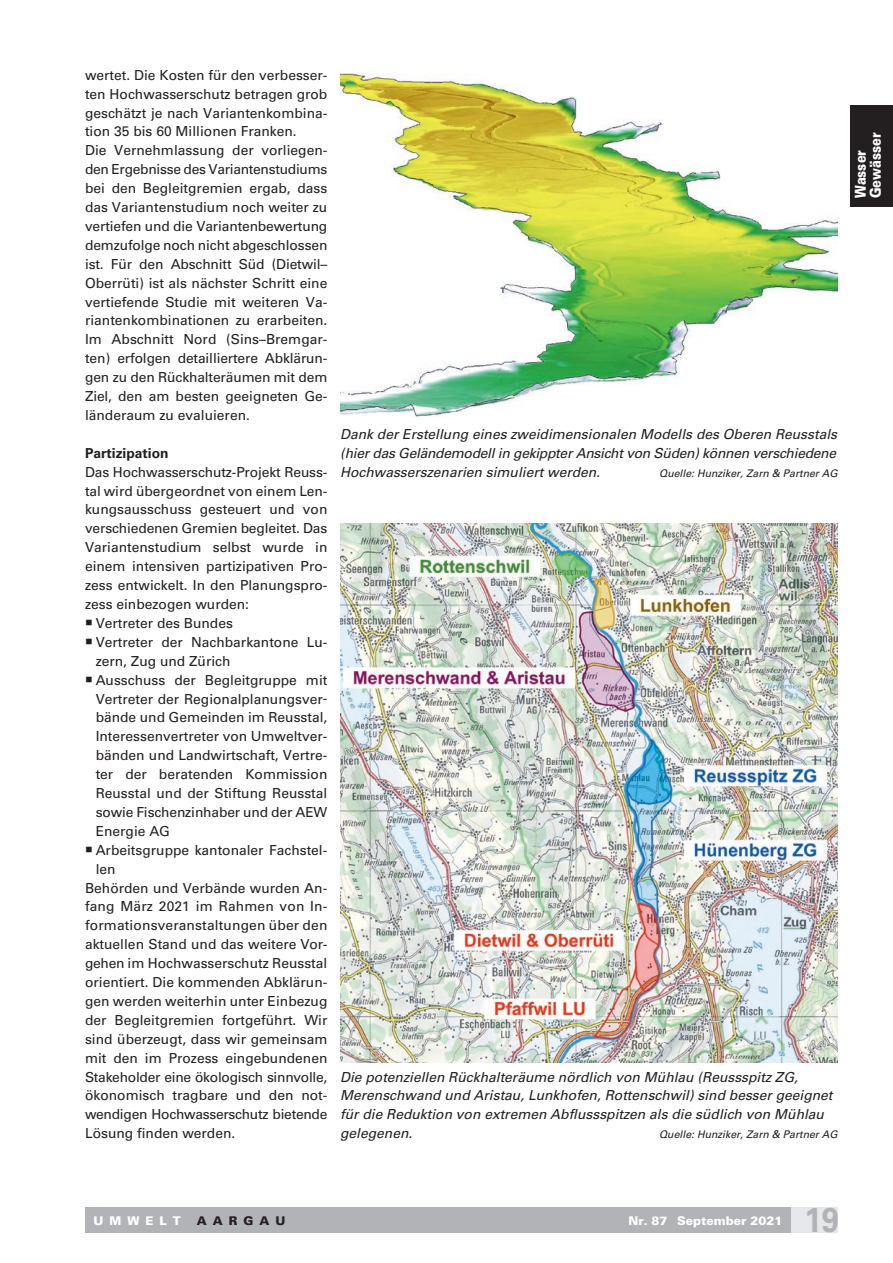
<style>
.page{position:relative;width:893px;height:1263px;background:#fff}
.page>*{position:absolute;margin:0;border:0;box-sizing:border-box;transform-origin:0 0}
.t1{font:700 34.5px "Univers LT Std";color:#b2b3b7;scale:.9 1}
.t2{font:900 15px/15px "Univers LT Std";color:#fff;scale:.85 1}
.t3{font:13.8px/18.9px "Univers LT Std";color:#231f20}
.t4{font:italic 13.8px/18.9px "Univers LT Std";color:#231f20}
.t5{font:13.8px "Univers LT Std";letter-spacing:-.02em;color:#231f20}
.t6{font:700 13.8px "Univers LT Std";color:#231f20}
.t7{font:900 12px "Univers LT Std";color:#fff}
.t8{font:900 12px "Univers LT Std";letter-spacing:.5em;color:#231f20}
.t9{font:italic 10.5px "Univers LT Std";color:#231f20}
.s1{font-family:"Carta Std"}
</style>
<div class="page">
<div style="left:85px;top:1207px;width:706px;height:26px;background:#b2b3b7"></div>
<div style="left:791px;top:1207px;width:47px;height:26px;background:#e6e7e9"></div>
<div style="left:850px;top:105px;width:43px;height:102px;background:#231f20"></div>
<img style="left:340px;top:73px;width:498px;height:344px">
<img style="left:340px;top:523px;width:498px;height:540px">
<p class="t3" style="left:85px;top:65px;width:244px">wertet. Die Kosten für den verbesser&shy;ten Hochwasserschutz betragen grob geschätzt je nach Variantenkombina&shy;tion 35 bis 60 Millionen Franken.<br>Die Vernehmlassung der vorliegen&shy;den Ergebnisse des Variantenstudiums bei den Begleitgremien ergab, dass das Variantenstudium noch weiter zu vertiefen und die Variantenbewertung demzufolge noch nicht abgeschlossen ist. Für den Abschnitt Süd (Dietwil– Oberrüti) ist als nächster Schritt eine vertiefende Studie mit weiteren Va&shy;riantenkombinationen zu erarbeiten.<br>Im Abschnitt Nord (Sins–Bremgar&shy;ten) erfolgen detailliertere Abklärun&shy;gen zu den Rückhalteräumen mit dem Ziel, den am besten geeigneten Ge&shy;länderaum zu evaluieren.</p>
<p class="t6" style="left:85px;top:445px;width:85px">Partizipation</p>
<p class="t3" style="left:85px;top:462px;width:244px;text-align:justify">Das Hochwasserschutz-Projekt Reuss&shy;tal wird übergeordnet von einem Len&shy;kungsausschuss gesteuert und von verschiedenen Gremien begleitet. Das Variantenstudium selbst wurde in einem intensiven partizipativen Pro&shy;zess entwickelt. In den Planungspro&shy;zess einbezogen wurden:</p>
<p class="t3" style="left:85px;top:614px;width:149px"><span class="s1">■</span> Vertreter des Bundes</p>
<p class="t3" style="left:96px;top:632px;width:233px;text-indent:-11px"><span class="s1">■</span> Vertreter der Nachbarkantone Lu&shy;zern, Zug und Zürich</p>
<p class="t3" style="left:96px;top:670px;width:233px;text-align:justify;text-indent:-11px"><span class="s1">■</span> Ausschuss der Begleitgruppe mit Vertreter der Regionalplanungsver&shy;bände und Gemeinden im Reusstal, Interessenvertreter von Umweltver&shy;bänden und Landwirtschaft, Vertre&shy;ter der beratenden Kommission Reusstal und der Stiftung Reusstal sowie Fischenzinhaber und der AEW Energie AG</p>
<p class="t3" style="left:85px;top:840px;width:244px"><span class="s1">■</span> Arbeitsgruppe kantonaler Fachstel-</p>
<p class="t3" style="left:96px;top:859px;width:21px">len</p>
<p class="t3" style="left:85px;top:878px;width:244px">Behörden und Verbände wurden An-</p>
<p class="t3" style="left:85px;top:897px;width:244px">fang März 2021 im Rahmen von In-</p>
<p class="t3" style="left:85px;top:916px;width:244px">formationsveranstaltungen über den</p>
<p class="t3" style="left:85px;top:935px;width:244px">aktuellen Stand und das weitere Vor-</p>
<p class="t3" style="left:85px;top:954px;width:244px">gehen im Hochwasserschutz Reusstal</p>
<p class="t3" style="left:85px;top:973px;width:244px">orientiert. Die kommenden Abklärun-</p>
<p class="t3" style="left:85px;top:992px;width:244px">gen werden weiterhin unter Einbezug</p>
<p class="t3" style="left:85px;top:1010px;width:244px">der Begleitgremien fortgeführt. Wir</p>
<p class="t3" style="left:85px;top:1029px;width:244px">sind überzeugt, dass wir gemeinsam</p>
<p class="t3" style="left:85px;top:1048px;width:244px">mit den im Prozess eingebundenen</p>
<p class="t5" style="left:85px;top:1068px;width:244px">Stakeholder eine ökologisch sinnvolle,</p>
<p class="t3" style="left:85px;top:1086px;width:244px">ökonomisch tragbare und den not-</p>
<p class="t5" style="left:85px;top:1106px;width:244px">wendigen Hochwasserschutz bietende</p>
<p class="t3" style="left:85px;top:1124px;width:152px">Lösung finden werden.</p>
<p class="t4" style="left:340px;top:425px;width:498px;text-align:justify">Dank der Erstellung eines zweidimensionalen Modells des Oberen Reusstals (hier das Geländemodell in gekippter Ansicht von Süden) können verschiedene Hochwasserszenarien simuliert werden.</p>
<p class="t9" style="left:659px;top:467px;width:180px">Quelle: Hunziker, Zarn &amp; Partner AG</p>
<p class="t4" style="left:340px;top:1067px;width:494px">Die potenziellen Rückhalteräume nördlich von Mühlau (Reussspitz ZG, Merenschwand und Aristau, Lunkhofen, Rottenschwil) sind besser geeignet für die Reduktion von extremen Abflussspitzen als die südlich von Mühlau gelegenen.</p>
<p class="t9" style="left:659px;top:1128px;width:180px">Quelle: Hunziker, Zarn &amp; Partner AG</p>
<p class="t2" style="left:853px;top:198px;width:79px;rotate:-90deg">Wasser<br>Gewässer</p>
<p class="t7" style="left:94px;top:1213px;width:89px">UMWELT</p>
<p class="t8" style="left:197px;top:1213px;width:90px">AARGAU</p>
<p class="t7" style="left:628px;top:1213px;width:156px">Nr. 87 September 2021</p>
<h1 class="t1" style="left:804px;top:1200px;width:40px">19</h1>
</div>
